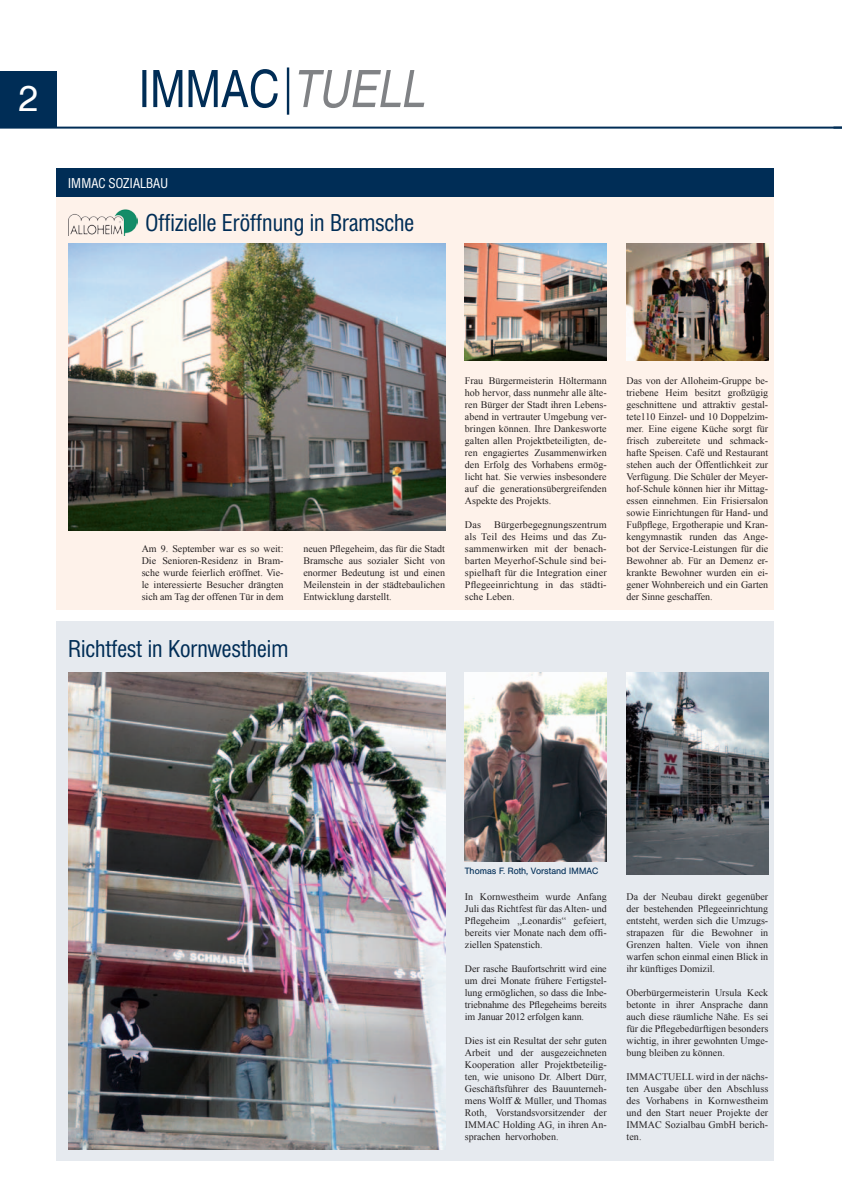
<style>
.page{position:relative;width:842px;height:1191px;background:#fff}
.page>*{position:absolute;margin:0;border:0;box-sizing:border-box;transform-origin:0 0}
.t1{font:condensed 51.6px "Helvetica";color:#002d56}
.t2{font:36px "Helvetica";color:#fff}
.t3{font:24px "Helvetica Two BQ";color:#002d56}
.t4{font:14px "Helvetica Two BQ";color:#fff}
.t5{font:10px/12px "Times New Roman";color:#231f20;text-align:justify}
.t6{font:9px "Helvetica BQ";color:#002d56}
.s1{font-style:italic;color:#808285}
</style>
<div class="page">
<div style="left:57px;top:621px;width:717px;height:540px;background:#e6eaef"></div>
<div style="left:57px;top:189px;width:717px;height:420px;background:#fef2ea"></div>
<hr style="left:287px;top:67px;width:2px;height:48px;background:#002d56">
<hr style="left:0;top:127px;width:842px;height:2px;background:#002d56">
<div style="left:0;top:71px;width:57px;height:57px;background:#002d56"></div>
<img style="left:68px;top:244px;width:377px;height:286px">
<div style="left:57px;top:169px;width:717px;height:28px;background:#002d56"></div>
<img style="left:465px;top:244px;width:142px;height:116px">
<img style="left:626px;top:244px;width:142px;height:116px">
<img style="left:626px;top:672px;width:142px;height:202px">
<img style="left:465px;top:672px;width:142px;height:189px">
<img style="left:68px;top:672px;width:377px;height:477px">
<img style="left:69px;top:209px;width:68px;height:27px">
<h2 class="t2" style="left:18px;top:78px;width:22px">2</h2>
<h1 class="t1" style="left:138px;top:59px;width:287px">IMMAC <span class="s1">TUELL</span></h1>
<h3 class="t4" style="left:68px;top:174px;width:9px">IMMAC</h3>
<h3 class="t4" style="left:109px;top:174px;width:61px">Sozialbau</h3>
<h3 class="t3" style="left:146px;top:208px;width:270px">Offizielle Eröffnung in Bramsche</h3>
<p class="t5" style="left:142px;top:542px;width:143px">Am 9. September war es so weit:<br>Die Senioren-Residenz in Bram&shy;sche wurde feierlich eröffnet. Vie&shy;le interessierte Besucher drängten sich am Tag der offenen Tür in dem</p>
<p class="t5" style="left:303px;top:542px;width:143px">neuen Pflegeheim, das für die Stadt Bramsche aus sozialer Sicht von enormer Bedeutung ist und einen Meilenstein in der städtebaulichen Entwicklung darstellt.</p>
<h3 class="t3" style="left:68px;top:634px;width:222px">Richtfest in Kornwestheim</h3>
<p class="t5" style="left:465px;top:374px;width:143px">Frau Bürgermeisterin Höltermann hob hervor, dass nunmehr alle älte&shy;ren Bürger der Stadt ihren Lebens&shy;abend in vertrauter Umgebung ver&shy;bringen können. Ihre Dankesworte galten allen Projektbeteiligten, de&shy;ren engagiertes Zusammenwirken den Erfolg des Vorhabens ermög&shy;licht hat. Sie verwies insbesondere auf die generationsübergreifenden Aspekte des Projekts.</p>
<p class="t5" style="left:465px;top:518px;width:18px">Das</p>
<p class="t5" style="left:465px;top:518px;width:143px;text-indent:29px">Bürgerbegegnungszentrum als Teil des Heims und das Zu&shy;sammenwirken mit der benach&shy;barten Meyerhof-Schule sind bei&shy;spielhaft für die Integration einer Pflegeeinrichtung in das städti&shy;sche Leben.</p>
<p class="t5" style="left:626px;top:374px;width:143px">Das von der Alloheim-Gruppe be&shy;triebene Heim besitzt großzügig geschnittene und attraktiv gestal&shy;tete110 Einzel- und 10 Doppelzim&shy;mer. Eine eigene Küche sorgt für frisch zubereitete und schmack&shy;hafte Speisen. Café und Restaurant stehen auch der Öffentlichkeit zur Verfügung. Die Schüler der Meyer&shy;hof-Schule können hier ihr Mittag&shy;essen einnehmen. Ein Frisiersalon sowie Einrichtungen für Hand- und Fußpflege, Ergotherapie und Kran&shy;kengymnastik runden das Ange&shy;bot der Service-Leistungen für die Bewohner ab. Für an Demenz er&shy;krankte Bewohner wurden ein ei&shy;gener Wohnbereich und ein Garten der Sinne geschaffen.</p>
<p class="t6" style="left:465px;top:866px;width:135px">Thomas F. Roth, Vorstand IMMAC</p>
<p class="t5" style="left:465px;top:890px;width:143px">In Kornwestheim wurde Anfang Juli das Richtfest für das Alten- und Pflegeheim „Leonardis“ gefeiert, bereits vier Monate nach dem offi&shy;ziellen Spatenstich.</p>
<p class="t5" style="left:465px;top:962px;width:143px">Der rasche Baufortschritt wird eine um drei Monate frühere Fertigstel&shy;lung ermöglichen, so dass die Inbe&shy;triebnahme des Pflegeheims bereits im Januar 2012 erfolgen kann.</p>
<p class="t5" style="left:465px;top:1034px;width:143px">Dies ist ein Resultat der sehr guten Arbeit und der ausgezeichneten Kooperation aller Projektbeteilig&shy;ten, wie unisono Dr. Albert Dürr, Geschäftsführer des Bauunterneh&shy;mens Wolff &amp; Müller, und Thomas Roth, Vorstandsvorsitzender der IMMAC Holding AG, in ihren An&shy;sprachen hervorhoben.</p>
<p class="t5" style="left:626px;top:890px;width:143px">Da der Neubau direkt gegenüber der bestehenden Pflegeeinrichtung entsteht, werden sich die Umzugs&shy;strapazen für die Bewohner in Grenzen halten. Viele von ihnen warfen schon einmal einen Blick in ihr künftiges Domizil.</p>
<p class="t5" style="left:626px;top:986px;width:143px">Oberbürgermeisterin Ursula Keck betonte in ihrer Ansprache dann auch diese räumliche Nähe. Es sei für die Pflegebedürftigen besonders wichtig, in ihrer gewohnten Umge&shy;bung bleiben zu können.</p>
<p class="t5" style="left:626px;top:1070px;width:143px">IMMACTUELL wird in der nächs&shy;ten Ausgabe über den Abschluss des Vorhabens in Kornwestheim und den Start neuer Projekte der IMMAC Sozialbau GmbH berich&shy;ten.</p>
</div>
